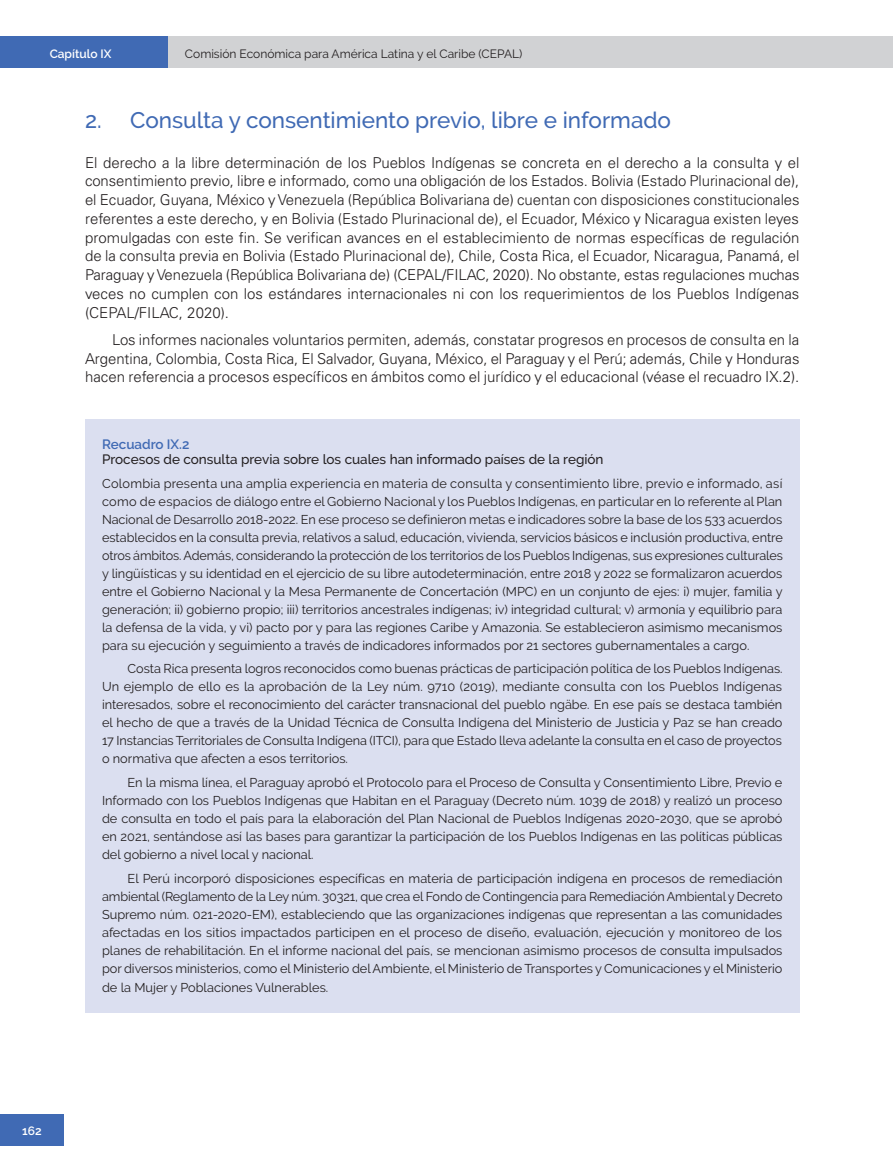
<style>
.page{position:relative;width:893px;height:1170px;background:#fff}
.page>*{position:absolute;margin:0;border:0;box-sizing:border-box;transform-origin:0 0}
._03_subtitulo_123{font:500 22.5px "Raleway";color:#406ab4}
._06_texto_primero{font:300 15px/18.8px "Univers LT Std";color:#231f20;text-align:justify}
._06_texto{font:300 15px/18.8px "Univers LT Std";color:#231f20;text-align:justify}
._07_titulo_recuadro{font:500 13.5px/15px "Raleway";color:#231f20}
._10__tx_recuadro{font:12.75px/18px "Raleway";color:#231f20;text-align:justify}
._10__tx_recuadro_primero{font:12.75px/18px "Raleway";color:#231f20;text-align:justify}
.t1{font:12px "Raleway";color:#231f20}
.t2{font:600 12px "Raleway";color:#fff}
.s1{font-weight:600;color:#406ab4}
</style>
<div class="page">
<div style="left:0;top:36px;width:169px;height:32px;background:#406ab4"></div>
<div style="left:169px;top:36px;width:724px;height:32px;background:#d1d2d4"></div>
<div style="left:0;top:1114px;width:64px;height:32px;background:#406ab4"></div>
<div style="left:85px;top:419px;width:714px;height:593px;background:#dbdff0"></div>
<p class="t2" style="left:50px;top:47px;width:63px">Capítulo IX</p>
<p class="t1" style="left:185px;top:47px;width:339px">Comisión Económica para América Latina y el Caribe (CEPAL)</p>
<p class="_03_subtitulo_123" style="left:85px;top:107px;width:588px">2. Consulta y consentimiento previo, libre e informado</p>
<p class="_06_texto_primero" style="left:85px;top:153px;width:716px">El derecho a la libre determinación de los Pueblos Indígenas se concreta en el derecho a la consulta y el consentimiento previo, libre e informado, como una obligación de los Estados. Bolivia (Estado Plurinacional de), el Ecuador, Guyana, México y Venezuela (República Bolivariana de) cuentan con disposiciones constitucionales referentes a este derecho, y en Bolivia (Estado Plurinacional de), el Ecuador, México y Nicaragua existen leyes promulgadas con este fin. Se verifican avances en el establecimiento de normas específicas de regulación de la consulta previa en Bolivia (Estado Plurinacional de), Chile, Costa Rica, el Ecuador, Nicaragua, Panamá, el Paraguay y Venezuela (República Bolivariana de) (CEPAL/FILAC, 2020). No obstante, estas regulaciones muchas veces no cumplen con los estándares internacionales ni con los requerimientos de los Pueblos Indígenas (CEPAL/FILAC, 2020).</p>
<p class="_06_texto" style="left:85px;top:330px;width:716px;text-indent:27px">Los informes nacionales voluntarios permiten, además, constatar progresos en procesos de consulta en la Argentina, Colombia, Costa Rica, El Salvador, Guyana, México, el Paraguay y el Perú; además, Chile y Honduras hacen referencia a procesos específicos en ámbitos como el jurídico y el educacional (véase el recuadro IX.2).</p>
<p class="_07_titulo_recuadro" style="left:102px;top:436px;width:503px"><span class="s1">Recuadro IX.2<br></span>Procesos de consulta previa sobre los cuales han informado países de la región</p>
<p class="_10__tx_recuadro_primero" style="left:102px;top:474px;width:682px">Colombia presenta una amplia experiencia en materia de consulta y consentimiento libre, previo e informado, así como de espacios de diálogo entre el Gobierno Nacional y los Pueblos Indígenas, en particular en lo referente al Plan Nacional de Desarrollo 2018-2022. En ese proceso se definieron metas e indicadores sobre la base de los 533 acuerdos establecidos en la consulta previa, relativos a salud, educación, vivienda, servicios básicos e inclusión productiva, entre otros ámbitos. Además, considerando la protección de los territorios de los Pueblos Indígenas, sus expresiones culturales y lingüísticas y su identidad en el ejercicio de su libre autodeterminación, entre 2018 y 2022 se formalizaron acuerdos entre el Gobierno Nacional y la Mesa Permanente de Concertación (MPC) en un conjunto de ejes: i) mujer, familia y generación; ii) gobierno propio; iii) territorios ancestrales indígenas; iv) integridad cultural; v) armonía y equilibrio para la defensa de la vida, y vi) pacto por y para las regiones Caribe y Amazonia. Se establecieron asimismo mecanismos para su ejecución y seguimiento a través de indicadores informados por 21 sectores gubernamentales a cargo.</p>
<p class="_10__tx_recuadro" style="left:102px;top:659px;width:682px;text-indent:26px">Costa Rica presenta logros reconocidos como buenas prácticas de participación política de los Pueblos Indígenas.<br>Un ejemplo de ello es la aprobación de la Ley núm. 9710 (2019), mediante consulta con los Pueblos Indígenas interesados, sobre el reconocimiento del carácter transnacional del pueblo ngäbe. En ese país se destaca también el hecho de que a través de la Unidad Técnica de Consulta Indígena del Ministerio de Justicia y Paz se han creado 17 Instancias Territoriales de Consulta Indígena (ITCI), para que Estado lleva adelante la consulta en el caso de proyectos o normativa que afecten a esos territorios.</p>
<p class="_10__tx_recuadro" style="left:102px;top:773px;width:682px;text-indent:26px">En la misma línea, el Paraguay aprobó el Protocolo para el Proceso de Consulta y Consentimiento Libre, Previo e Informado con los Pueblos Indígenas que Habitan en el Paraguay (Decreto núm. 1039 de 2018) y realizó un proceso de consulta en todo el país para la elaboración del Plan Nacional de Pueblos Indígenas 2020-2030, que se aprobó en 2021, sentándose así las bases para garantizar la participación de los Pueblos Indígenas en las políticas públicas del gobierno a nivel local y nacional.</p>
<p class="_10__tx_recuadro" style="left:102px;top:869px;width:682px;text-indent:26px">El Perú incorporó disposiciones específicas en materia de participación indígena en procesos de remediación ambiental (Reglamento de la Ley núm. 30321, que crea el Fondo de Contingencia para Remediación Ambiental y Decreto Supremo núm. 021-2020-EM), estableciendo que las organizaciones indígenas que representan a las comunidades afectadas en los sitios impactados participen en el proceso de diseño, evaluación, ejecución y monitoreo de los planes de rehabilitación. En el informe nacional del país, se mencionan asimismo procesos de consulta impulsados por diversos ministerios, como el Ministerio del Ambiente, el Ministerio de Transportes y Comunicaciones y el Ministerio de la Mujer y Poblaciones Vulnerables.</p>
<p class="t2" style="left:22px;top:1123px;width:21px">162</p>
</div>
